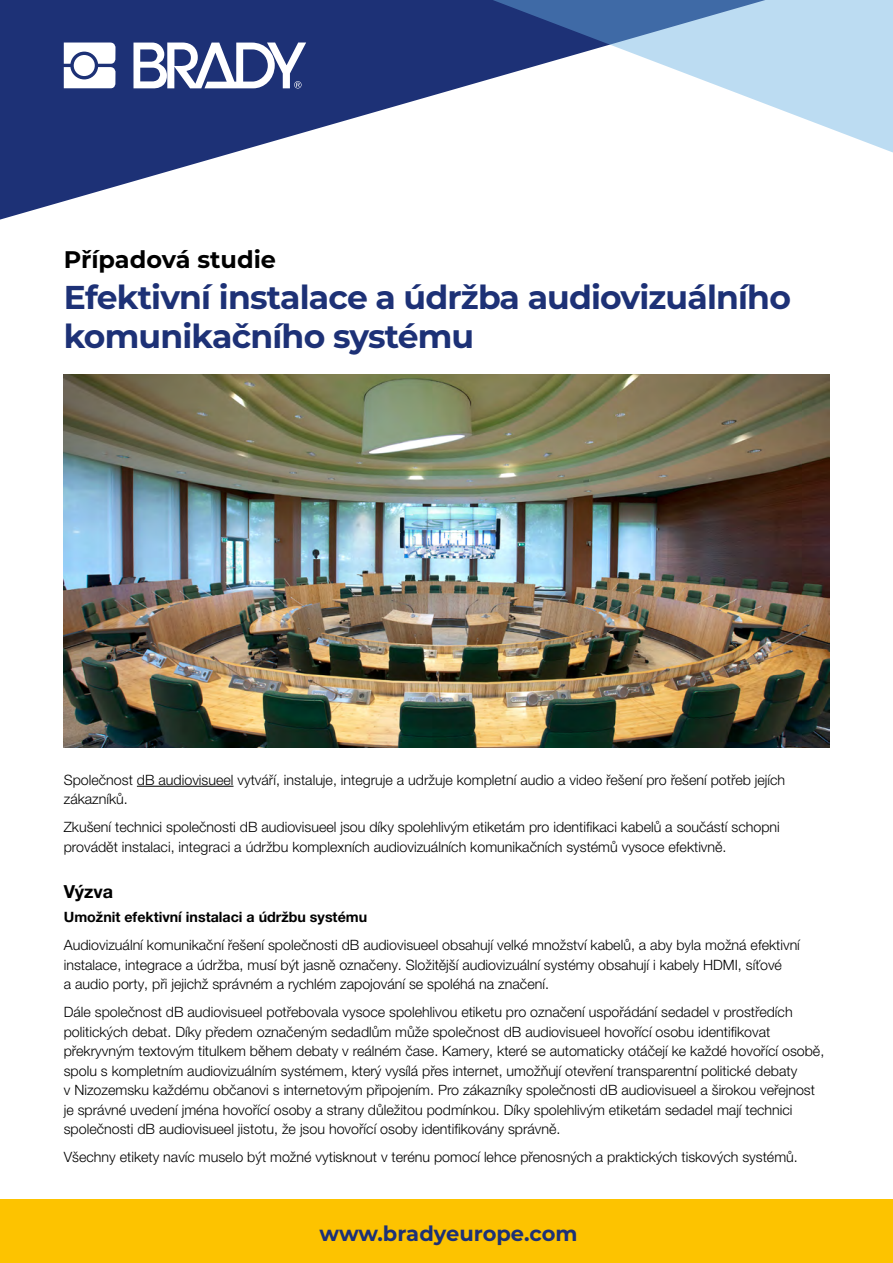
<style>
.page{position:relative;width:893px;height:1263px;background:#fff}
.page>*{position:absolute;margin:0;border:0;box-sizing:border-box;transform-origin:0 0}
.t1{font:700 33px/39px "Montserrat";letter-spacing:-.025em;color:#1d3176}
.t2{font:700 24px "Montserrat";color:#000}
.t3{font:700 21px "Montserrat";color:#1d3176}
.t4{font:700 18px "Helvetica Neue LT Pro";color:#000}
.t5{font:300 14.25px/19.5px "Helvetica Neue LT Pro";color:#000}
.t6{font:700 14.25px "Helvetica Neue LT Pro";color:#000}
</style>
<div class="page">
<svg style="left:0;top:0;width:459px;height:220px;fill:#1d3176"></svg>
<div style="left:0;top:1199px;width:893px;height:64px;background:#fdc300"></div>
<svg style="left:459px;top:0;width:434px;height:153px"></svg>
<hr style="left:137px;top:786px;width:96px;height:1px;background:#000">
<svg style="left:64px;top:43px;width:51px;height:45px"></svg>
<div style="left:74px;top:55px;width:21px;height:21px;background:#fff;border-radius:50%"></div>
<svg style="left:133px;top:43px;width:173px;height:45px"></svg>
<img style="left:64px;top:375px;width:765px;height:373px">
<h2 class="t2" style="left:64px;top:242px;width:214px">Případová studie</h2>
<h1 class="t1" style="left:64px;top:276px;width:729px">Efektivní instalace a údržba audiovizuálního komunikačního systému</h1>
<p class="t5" style="left:64px;top:770px;width:723px">Společnost dB audiovisueel vytváří, instaluje, integruje a udržuje kompletní audio a video řešení pro řešení potřeb jejích zákazníků.</p>
<p class="t5" style="left:64px;top:817px;width:718px">Zkušení technici společnosti dB audiovisueel jsou díky spolehlivým etiketám pro identifikaci kabelů a součástí schopni provádět instalaci, integraci a údržbu komplexních audiovizuálních komunikačních systémů vysoce efektivně.</p>
<p class="t4" style="left:64px;top:880px;width:51px">Výzva</p>
<p class="t6" style="left:64px;top:908px;width:305px">Umožnit efektivní instalaci a údržbu systému</p>
<p class="t5" style="left:64px;top:935px;width:738px">Audiovizuální komunikační řešení společnosti dB audiovisueel obsahují velké množství kabelů, a aby byla možná efektivní instalace, integrace a údržba, musí být jasně označeny. Složitější audiovizuální systémy obsahují i kabely HDMI, síťové<br>a audio porty, při jejichž správném a rychlém zapojování se spoléhá na značení.</p>
<p class="t5" style="left:64px;top:1002px;width:762px">Dále společnost dB audiovisueel potřebovala vysoce spolehlivou etiketu pro označení uspořádání sedadel v prostředích politických debat. Díky předem označeným sedadlům může společnost dB audiovisueel hovořící osobu identifikovat překryvným textovým titulkem během debaty v reálném čase. Kamery, které se automaticky otáčejí ke každé hovořící osobě, spolu s kompletním audiovizuálním systémem, který vysílá přes internet, umožňují otevření transparentní politické debaty<br>v Nizozemsku každému občanovi s internetovým připojením. Pro zákazníky společnosti dB audiovisueel a širokou veřejnost je správné uvedení jména hovořící osoby a strany důležitou podmínkou. Díky spolehlivým etiketám sedadel mají technici společnosti dB audiovisueel jistotu, že jsou hovořící osoby identifikovány správně.</p>
<p class="t5" style="left:64px;top:1147px;width:736px">Všechny etikety navíc muselo být možné vytisknout v terénu pomocí lehce přenosných a praktických tiskových systémů.</p>
<h3 class="t3" style="left:320px;top:1218px;width:260px">www.bradyeurope.com</h3>
</div>
